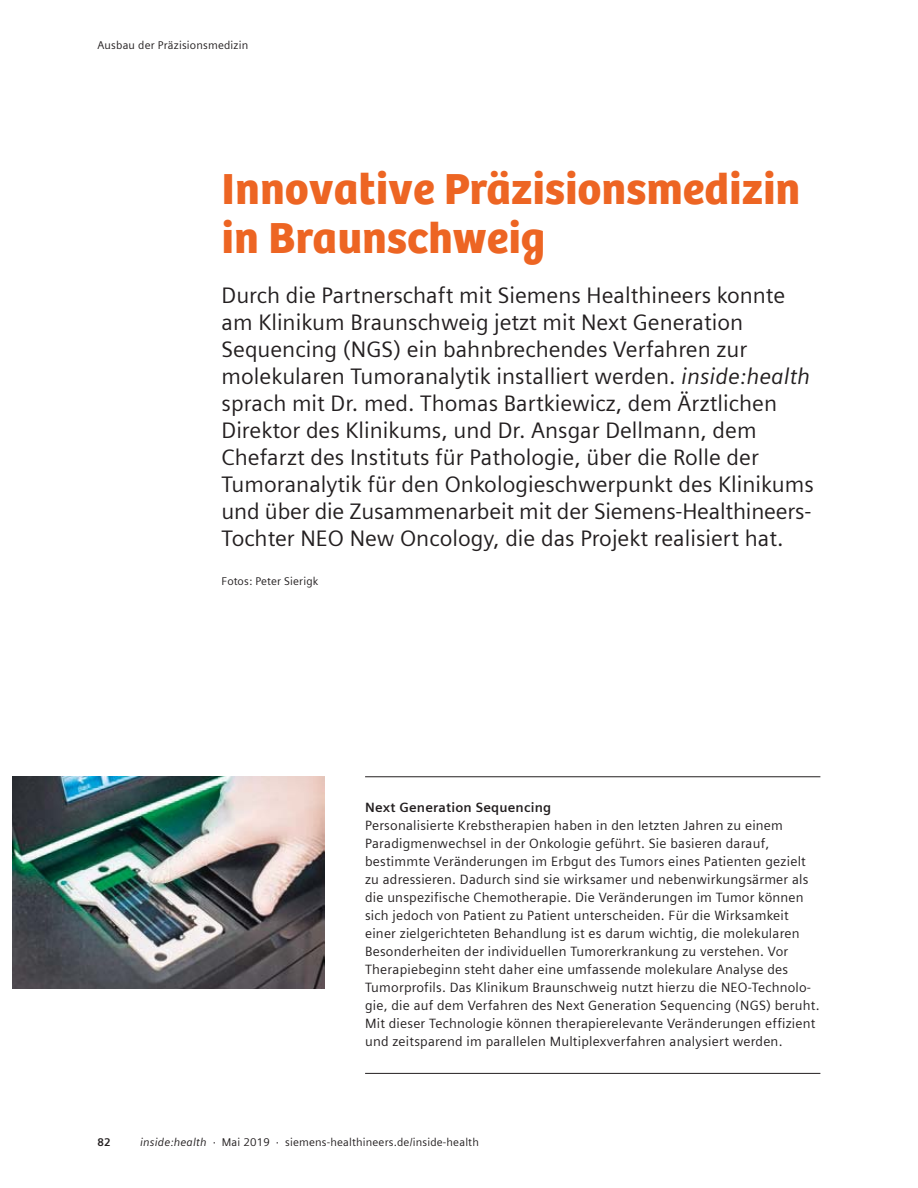
<style>
.page{position:relative;width:918px;height:1188px;background:#fff}
.page>*{position:absolute;margin:0;border:0;box-sizing:border-box;transform-origin:0 0}
.t1{font:45px/49.5px "SH Bree Headline Regular";color:#ed6523}
.t2{font:22.5px/27px "Siemens Sans";color:#231f20}
.t3{font:13.5px/18px "Siemens Sans";letter-spacing:.015em;color:#231f20}
.t4{font:700 13.5px "Siemens Sans";letter-spacing:.015em;color:#231f20}
.t5{font:11.25px "Siemens Sans";letter-spacing:.015em;color:#231f20}
.t6{font:700 11.25px "Siemens Sans";color:#231f20}
.s1{font-style:italic}
</style>
<div class="page">
<hr style="left:365px;top:776px;width:455px;height:1px;background:#231f20">
<hr style="left:365px;top:1073px;width:455px;height:1px;background:#231f20">
<img style="left:13px;top:777px;width:311px;height:211px">
<p class="t5" style="left:98px;top:38px;width:152px">Ausbau der Präzisionsmedizin</p>
<h1 class="t1" style="left:222px;top:166px;width:580px">Innovative Präzisionsmedizin in Braunschweig</h1>
<p class="t2" style="left:222px;top:281px;width:594px">Durch die Partnerschaft mit Siemens Healthineers konnte am Klinikum Braunschweig jetzt mit Next Generation Sequencing (NGS) ein bahnbrechendes Verfahren zur molekularen Tumoranalytik installiert werden. <span class="s1">inside:health </span>sprach mit Dr. med. Thomas Bartkiewicz, dem Ärztlichen Direktor des Klinikums, und Dr. Ansgar Dellmann, dem Chefarzt des Instituts für Pathologie, über die Rolle der Tumoranalytik für den Onkologieschwerpunkt des Klinikums und über die Zusammenarbeit mit der Siemens-Healthineers-Tochter NEO New Oncology, die das Projekt realisiert hat.</p>
<p class="t5" style="left:222px;top:574px;width:98px">Fotos: Peter Sierigk</p>
<p class="t4" style="left:365px;top:799px;width:188px">Next Generation Sequencing</p>
<p class="t3" style="left:365px;top:817px;width:456px">Personalisierte Krebstherapien haben in den letzten Jahren zu einem Paradigmenwechsel in der Onkologie geführt. Sie basieren darauf, bestimmte Veränderungen im Erbgut des Tumors eines Patienten gezielt zu adressieren. Dadurch sind sie wirksamer und nebenwirkungsärmer als die unspezifische Chemotherapie. Die Veränderungen im Tumor können sich jedoch von Patient zu Patient unterscheiden. Für die Wirksamkeit einer zielgerichteten Behandlung ist es darum wichtig, die molekularen Besonderheiten der individuellen Tumorerkrankung zu verstehen. Vor Therapiebeginn steht daher eine umfassende molekulare Analyse des Tumorprofils. Das Klinikum Braunschweig nutzt hierzu die NEO-Technolo&shy;gie, die auf dem Verfahren des Next Generation Sequencing (NGS) beruht.<br>Mit dieser Technologie können therapierelevante Veränderungen effizient und zeitsparend im parallelen Multiplexverfahren analysiert werden.</p>
<p class="t6" style="left:98px;top:1135px;width:15px">82</p>
<p class="t5" style="left:140px;top:1135px;width:340px"><span class="s1">inside:health</span> · Mai 2019 · siemens-healthineers.de/inside-health</p>
</div>
